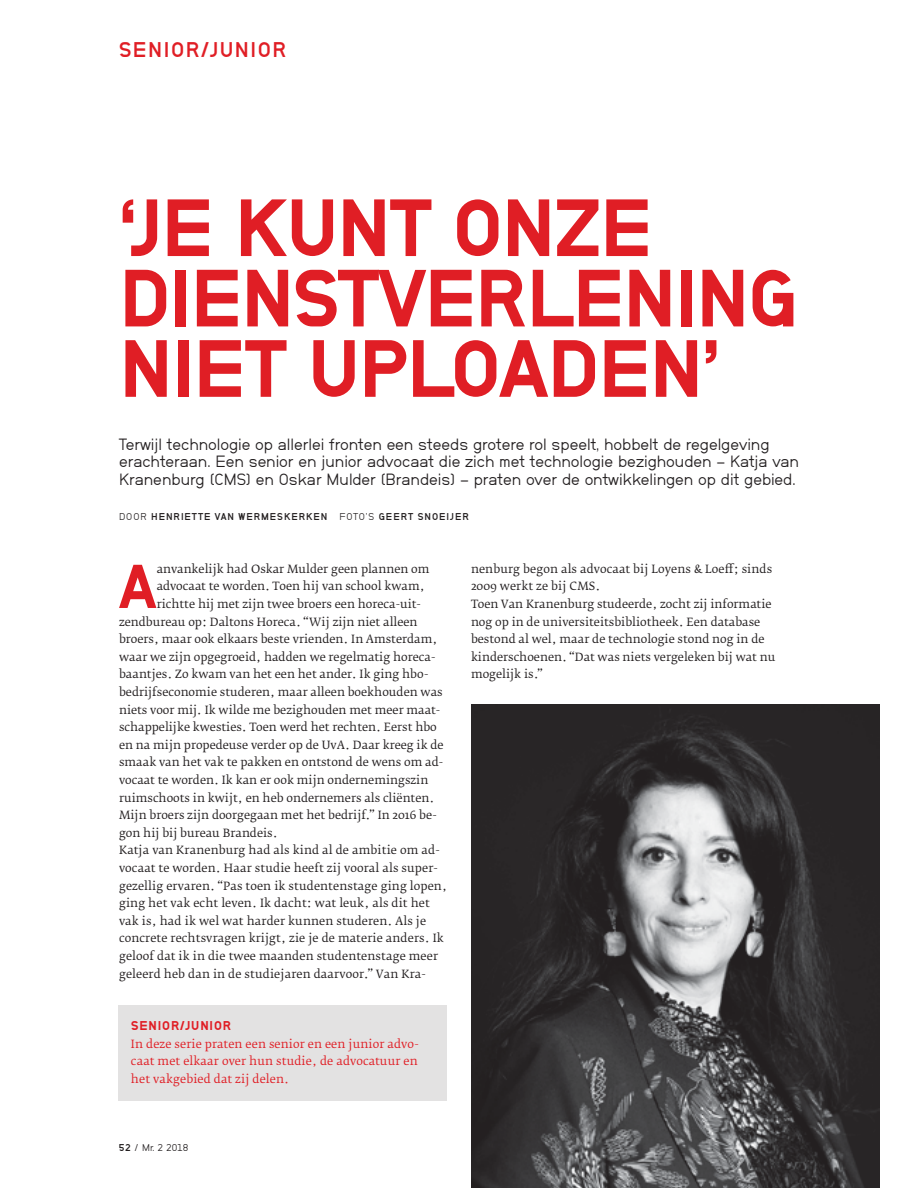
<style>
.page{position:relative;width:918px;height:1188px;background:#fff}
.page>*{position:absolute;margin:0;border:0;box-sizing:border-box;transform-origin:0 0}
.t1{font:80.4px/70.3px "Neubau Grotesk Sch";letter-spacing:-.015em;color:#e01e25}
.t2{font:61.35px "Neubau Grotesk Sch";color:#e01e25}
.t3{font:21.15px "Neubau Grotesk Fet";letter-spacing:.07em;color:#e01e25}
.t4{font:16.2px/17.5px "Neubau Grotesk Nor";color:#231f20}
.t5{font:12.75px "Neubau Grotesk Sch";letter-spacing:.07em;color:#e01e25}
.t6{font:11.25px/17.5px "Fedra Serif B Std";color:#231f20}
.t7{font:11.25px/17.5px "Fedra Serif B Std";letter-spacing:.01em;color:#e01e25;text-align:justify}
.t8{font:9.9px "Neubau Grotesk Fet";letter-spacing:.095em;color:#231f20}
.t9{font:9.9px "Neubau Grotesk Nor";color:#231f20}
.s1{font-family:"Neubau Grotesk Nor"}
.s2{font-family:"Neubau Grotesk Fet"}
</style>
<div class="page">
<img style="left:471px;top:704px;width:408px;height:484px">
<div style="left:119px;top:1005px;width:328px;height:96px;background:#e3e2e2"></div>
<h3 class="t3" style="left:119px;top:42px;width:169px">SENIOR/JUNIOR</h3>
<h1 class="t1" style="left:119px;top:200px;width:681px">‘JE KUNT ONZE<br>DIENSTVERLENING<br>NIET UPLOADEN’</h1>
<p class="t4" style="left:119px;top:437px;width:682px">Terwijl technologie op allerlei fronten een steeds grotere rol speelt, hobbelt de regelgeving erachteraan. Een senior en junior advocaat die zich met technologie bezighouden − Katja van<br>Kranenburg (CMS) en Oskar Mulder (Brandeis) − praten over de ontwikkelingen op dit gebied.</p>
<p class="t8" style="left:119px;top:513px;width:351px"><span class="s1">DOOR</span> HENRIETTE VAN WERMESKERKEN <span class="s1">FOTO’S</span> GEERT SNOEIJER</p>
<h2 class="t2" style="left:119px;top:565px;width:39px">A</h2>
<p class="t6" style="left:157px;top:561px;width:274px">anvankelijk had Oskar Mulder geen plannen om</p>
<p class="t6" style="left:157px;top:579px;width:270px">advocaat te worden. Toen hij van school kwam,</p>
<p class="t6" style="left:157px;top:596px;width:266px">richtte hij met zijn twee broers een horeca-uit-</p>
<p class="t6" style="left:119px;top:614px;width:300px">zendbureau op: Daltons Horeca. “Wij zijn niet alleen</p>
<p class="t6" style="left:119px;top:631px;width:320px">broers, maar ook elkaars beste vrienden. In Amsterdam,</p>
<p class="t6" style="left:119px;top:649px;width:318px">waar we zijn opgegroeid, hadden we regelmatig horeca-</p>
<p class="t6" style="left:119px;top:667px;width:311px">baantjes. Zo kwam van het een het ander. Ik ging hbo-</p>
<p class="t6" style="left:119px;top:684px;width:325px">bedrijfseconomie studeren, maar alleen boekhouden was</p>
<p class="t6" style="left:119px;top:702px;width:323px">niets voor mij. Ik wilde me bezighouden met meer maat-</p>
<p class="t6" style="left:119px;top:719px;width:319px">schappelijke kwesties. Toen werd het rechten. Eerst hbo</p>
<p class="t6" style="left:119px;top:737px;width:326px">en na mijn propedeuse verder op de UvA. Daar kreeg ik de</p>
<p class="t6" style="left:119px;top:755px;width:326px">smaak van het vak te pakken en ontstond de wens om ad-</p>
<p class="t6" style="left:119px;top:772px;width:311px">vocaat te worden. Ik kan er ook mijn ondernemingszin</p>
<p class="t6" style="left:119px;top:790px;width:317px">ruimschoots in kwijt, en heb ondernemers als cliënten.</p>
<p class="t6" style="left:119px;top:807px;width:319px">Mijn broers zijn doorgegaan met het bedrijf.” In 2016 be-</p>
<p class="t6" style="left:119px;top:825px;width:160px">gon hij bij bureau Brandeis.</p>
<p class="t6" style="left:119px;top:843px;width:322px">Katja van Kranenburg had als kind al de ambitie om ad-</p>
<p class="t6" style="left:119px;top:860px;width:320px">vocaat te worden. Haar studie heeft zij vooral als super-</p>
<p class="t6" style="left:119px;top:878px;width:329px">gezellig ervaren. “Pas toen ik studentenstage ging lopen,</p>
<p class="t6" style="left:119px;top:895px;width:312px">ging het vak echt leven. Ik dacht: wat leuk, als dit het</p>
<p class="t6" style="left:119px;top:913px;width:309px">vak is, had ik wel wat harder kunnen studeren. Als je</p>
<p class="t6" style="left:119px;top:931px;width:326px">concrete rechtsvragen krijgt, zie je de materie anders. Ik</p>
<p class="t6" style="left:119px;top:948px;width:321px">geloof dat ik in die twee maanden studentenstage meer</p>
<p class="t6" style="left:119px;top:966px;width:308px">geleerd heb dan in de studiejaren daarvoor.” Van Kra-</p>
<p class="t5" style="left:131px;top:1021px;width:102px">SENIOR/JUNIOR</p>
<p class="t7" style="left:131px;top:1036px;width:289px">In deze serie praten een senior en een junior advo&shy;caat met elkaar over hun studie, de advocatuur en het vakgebied dat zij delen.</p>
<p class="t9" style="left:119px;top:1144px;width:71px"><span class="s2">52</span> / Mr. 2 2018</p>
<p class="t6" style="left:471px;top:561px;width:306px">nenburg begon als advocaat bij Loyens &amp; Loeff; sinds 2009 werkt ze bij CMS.<br>Toen Van Kranenburg studeerde, zocht zij informatie nog op in de universiteitsbibliotheek. Een database bestond al wel, maar de technologie stond nog in de kinderschoenen. “Dat was niets vergeleken bij wat nu mogelijk is.”</p>
</div>
